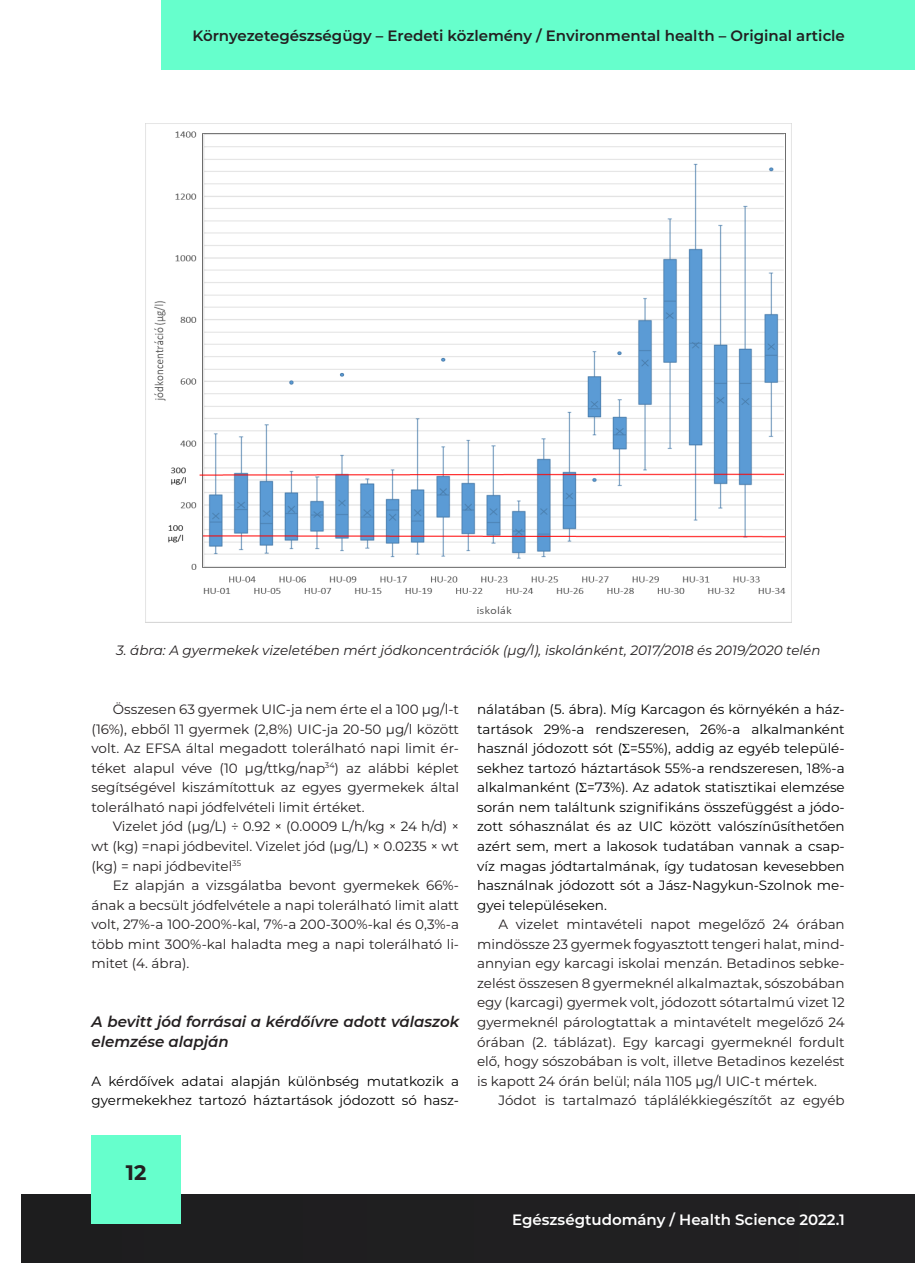
<style>
.page{position:relative;width:915px;height:1263px;background:#fff}
.page>*{position:absolute;margin:0;border:0;box-sizing:border-box;transform-origin:0 0}
.t1{font:700 21px "Montserrat";color:#231f20}
.t2{font:600 15px "Montserrat";color:#231f20}
.t3{font:italic 600 15px/19.5px "Montserrat";color:#231f20}
.t4{font:600 15px "Montserrat";color:#fff}
.t5{font:13.5px/19.5px "Montserrat";color:#231f20;text-align:justify}
.t6{font:13.5px/19.5px "Montserrat";color:#000}
.t7{font:italic 13.5px "Montserrat";color:#231f20}
.s1{font-family:"Times New Roman"}
</style>
<div class="page">
<div style="left:22px;top:1195px;width:892px;height:68px;background:#201f21"></div>
<div style="left:91px;top:1135px;width:90px;height:89px;background:#6fc"></div>
<div style="left:162px;top:1px;width:752px;height:69px;background:#6fc"></div>
<img style="left:145px;top:124px;width:646px;height:499px">
<p class="t2" style="left:192px;top:25px;width:653px">Környezetegészségügy – Eredeti közlemény / Environmental health – Original article</p>
<p class="t7" style="left:116px;top:641px;width:705px">3. ábra: A gyermekek vizeletében mért jódkoncentrációk (µg/l), iskolánként, 2017/2018 és 2019/2020 telén</p>
<p class="t5" style="left:91px;top:699px;width:369px;text-indent:21px">Összesen 63 gyermek UIC-ja nem érte el a 100 µg/l-t (16%), ebből 11 gyermek (2,8%) UIC-ja 20-50 µg/l között volt. Az EFSA által megadott tolerálható napi limit ér&shy;téket alapul véve (10 μg/ttkg/nap<sup>34</sup>) az alábbi képlet segítségével kiszámítottuk az egyes gyermekek által tolerálható napi jódfelvételi limit értéket.</p>
<p class="t5" style="left:91px;top:816px;width:369px;text-indent:21px">Vizelet jód (µg/L) ÷ 0.92 × (0.0009 L/h/kg × 24 h/d) × wt (kg) =napi jódbevitel. Vizelet jód (µg/L) × 0.0235 × wt (kg) = napi jódbevitel<sup>35</sup></p>
<p class="t5" style="left:91px;top:875px;width:369px;text-indent:21px">Ez alapján a vizsgálatba bevont gyermekek 66%- ának a becsült jódfelvétele a napi tolerálható limit alatt volt, 27%-a 100-200%-kal, 7%-a 200-300%-kal és 0,3%-a több mint 300%-kal haladta meg a napi tolerálható li&shy;mitet (4. ábra).</p>
<p class="t3" style="left:91px;top:1011px;width:369px">A bevitt jód forrásai a kérdőívre adott válaszok elemzése alapján</p>
<p class="t6" style="left:91px;top:1071px;width:369px">A kérdőívek adatai alapján különbség mutatkozik a gyermekekhez tartozó háztartások jódozott só hasz-</p>
<p class="t6" style="left:477px;top:699px;width:369px;text-align:justify">nálatában (5. ábra). Míg Karcagon és környékén a ház&shy;tartások 29%-a rendszeresen, 26%-a alkalmanként használ jódozott sót (<span class="s1">Σ</span>=55%), addig az egyéb települé&shy;sekhez tartozó háztartások 55%-a rendszeresen, 18%-a alkalmanként (<span class="s1">Σ</span>=73%). Az adatok statisztikai elemzése során nem találtunk szignifikáns összefüggést a jódo&shy;zott sóhasználat és az UIC között valószínűsíthetően azért sem, mert a lakosok tudatában vannak a csap&shy;víz magas jódtartalmának, így tudatosan kevesebben használnak jódozott sót a Jász-Nagykun-Szolnok me&shy;gyei településeken.</p>
<p class="t5" style="left:477px;top:914px;width:369px;text-indent:21px">A vizelet mintavételi napot megelőző 24 órában mindössze 23 gyermek fogyasztott tengeri halat, mind&shy;annyian egy karcagi iskolai menzán. Betadinos sebke&shy;zelést összesen 8 gyermeknél alkalmaztak, sószobában egy (karcagi) gyermek volt, jódozott sótartalmú vizet 12 gyermeknél párologtattak a mintavételt megelőző 24 órában (2. táblázat). Egy karcagi gyermeknél fordult elő, hogy sószobában is volt, illetve Betadinos kezelést is kapott 24 órán belül; nála 1105 µg/l UIC-t mértek.</p>
<p class="t5" style="left:498px;top:1090px;width:348px">Jódot is tartalmazó táplálékkiegészítőt az egyéb</p>
<h1 class="t1" style="left:126px;top:1157px;width:22px">12</h1>
<p class="t4" style="left:512px;top:1209px;width:334px">Egészségtudomány / Health Science 2022.1</p>
</div>
